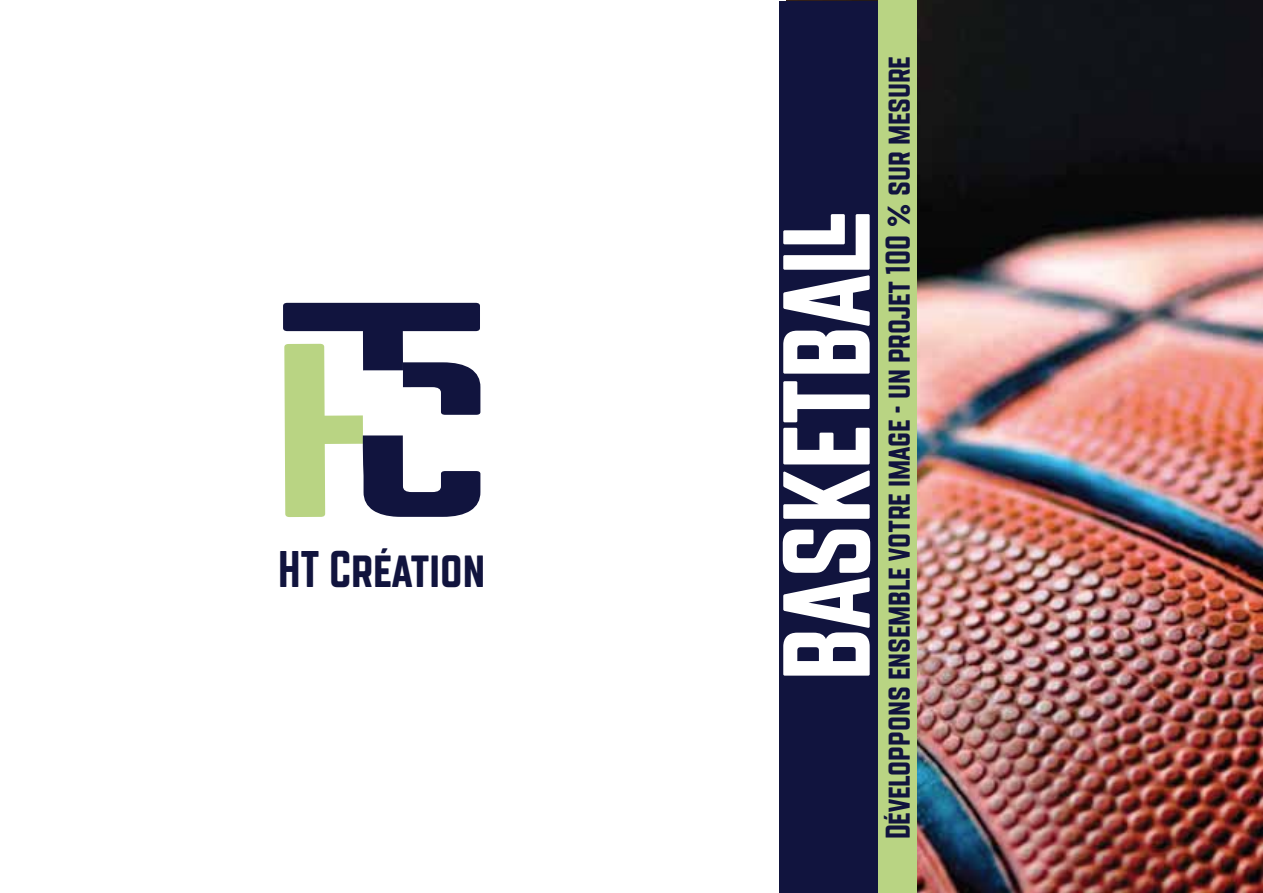
<style>
.page{position:relative;width:1263px;height:893px;background:#fff}
.page>*{position:absolute;margin:0;border:0;box-sizing:border-box;transform-origin:0 0}
.t1{font:108px "Norwester Pro";letter-spacing:-.015em;color:#fff}
.t2{font:45px "Norwester Pro";letter-spacing:-.005em;color:#11143e}
.t3{font:30px "Norwester Pro";color:#11143e}
</style>
<div class="page">
<img style="left:786px;top:0;width:477px;height:893px">
<div style="left:779px;top:1px;width:100px;height:892px;background:#11143e"></div>
<div style="left:879px;top:0;width:38px;height:893px;background:#b9d483"></div>
<svg style="left:283px;top:303px;width:197px;height:214px"></svg>
<h2 class="t2" style="left:278px;top:540px;width:208px">HT Création</h2>
<h1 class="t1" style="left:756px;top:681px;width:471px;rotate:-90deg">BASKETBALL</h1>
<p class="t3" style="left:878px;top:839px;width:785px;rotate:-90deg">Développons ensemble votre image - un projet 100 % sur mesure</p>
</div>
